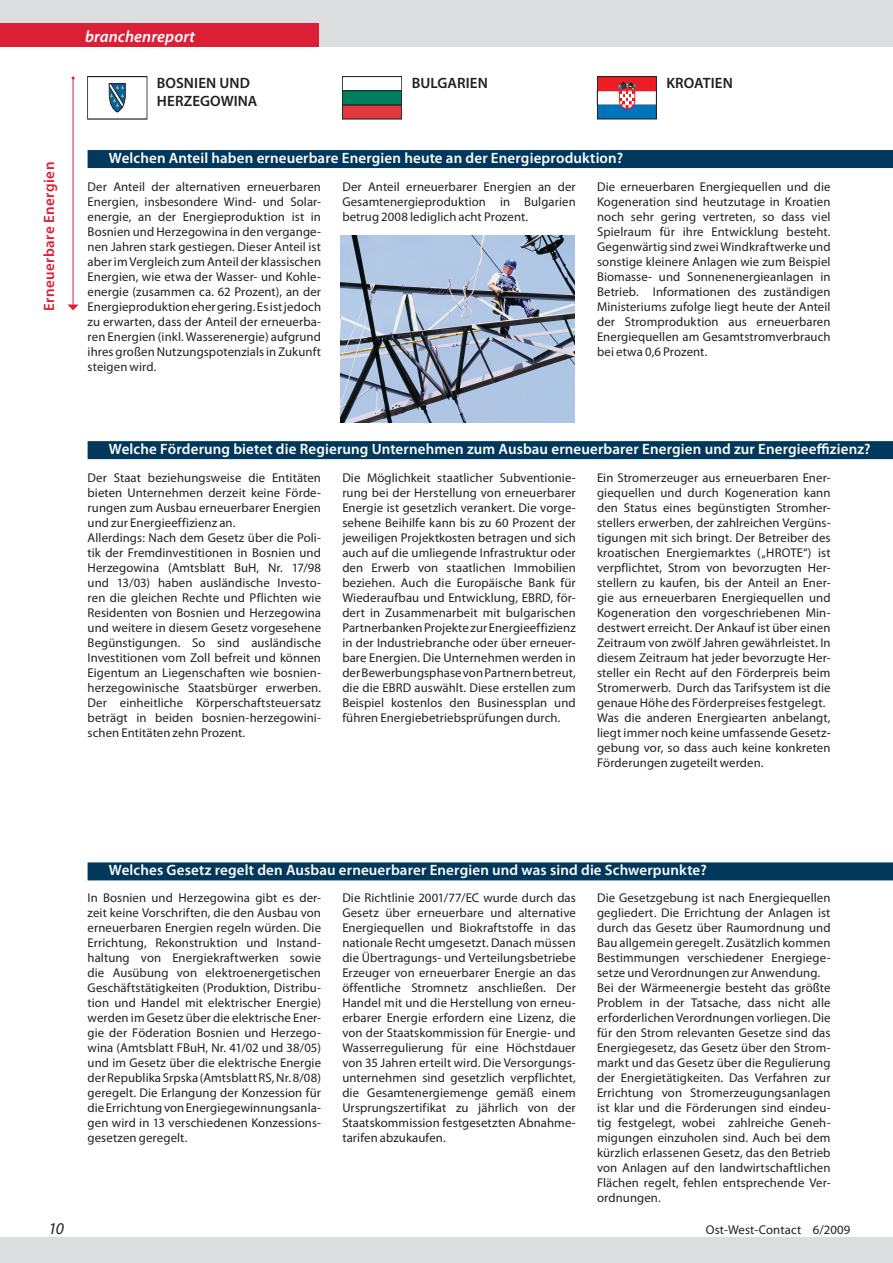
<style>
.page{position:relative;width:893px;height:1263px;background:#fff}
.page>*{position:absolute;margin:0;border:0;box-sizing:border-box;transform-origin:0 0}
.t1{font:italic 600 16.5px "Myriad Pro";letter-spacing:.005em;color:#fff}
.t2{font:italic 16.5px "Myriad Pro";color:#231f20}
.t3{font:600 15px "Myriad Pro";letter-spacing:.01em;color:#fff}
.t4{font:600 15px/18px "Myriad Pro";letter-spacing:.005em;color:#231f20}
.t5{font:600 15px "Myriad Pro";letter-spacing:.03em;color:#da1f37}
.t6{font:12.75px/15px "Myriad Pro";letter-spacing:.01em;color:#231f20;text-align:justify}
</style>
<div class="page">
<div style="left:0;top:0;width:893px;height:47px;background:#dcdddf"></div>
<div style="left:0;top:1237px;width:893px;height:26px;background:#dcdddf"></div>
<div style="left:0;top:23px;width:319px;height:24px;background:#da1f37"></div>
<hr style="left:73px;top:78px;width:1px;height:227px;background:#da1f37">
<svg style="left:68px;top:304px;width:11px;height:6px"></svg>
<svg style="left:109px;top:84px;width:16px;height:28px"></svg>
<div style="left:342px;top:77px;width:60px;height:14px;border:1px solid #231f20"></div>
<div style="left:342px;top:105px;width:60px;height:14px;background:#e1373d"></div>
<div style="left:342px;top:91px;width:60px;height:14px;background:#007f60"></div>
<div style="left:342px;top:91px;width:60px;height:14px;border:1px solid #231f20"></div>
<div style="left:597px;top:105px;width:59px;height:14px;background:#0073bd"></div>
<div style="left:597px;top:77px;width:59px;height:14px;background:#ee1d23"></div>
<svg style="left:617px;top:82px;width:19px;height:28px"></svg>
<div style="left:88px;top:441px;width:805px;height:18px;background:#01385b"></div>
<div style="left:88px;top:150px;width:805px;height:18px;background:#01385b"></div>
<div style="left:88px;top:862px;width:805px;height:18px;background:#01385b"></div>
<img style="left:340px;top:236px;width:234px;height:187px">
<p class="t5" style="left:39px;top:311px;width:151px;rotate:-90deg">Erneuerbare Energien</p>
<p class="t1" style="left:85px;top:26px;width:112px">branchenreport</p>
<p class="t4" style="left:157px;top:73px;width:102px">BOSNIEN UND<br>HERZEGOWINA</p>
<p class="t4" style="left:412px;top:73px;width:78px">BULGARIEN</p>
<p class="t4" style="left:666px;top:73px;width:68px">KROATIEN</p>
<p class="t3" style="left:109px;top:148px;width:516px">Welchen Anteil haben erneuerbare Energien heute an der Energieproduktion?</p>
<p class="t6" style="left:88px;top:179px;width:235px">Der Anteil der alternativen erneuerbaren Energien, insbesondere Wind- und Solar&shy;energie, an der Energieproduktion ist in Bosnien und Herzegowina in den vergange&shy;nen Jahren stark gestiegen. Dieser Anteil ist aber im Vergleich zum Anteil der klassischen Energien, wie etwa der Wasser- und Kohle&shy;energie (zusammen ca. 62 Prozent), an der Energieproduktion eher gering. Es ist jedoch zu erwarten, dass der Anteil der erneuerba&shy;ren Energien (inkl. Wasserenergie) aufgrund ihres großen Nutzungspotenzials in Zukunft steigen wird.</p>
<p class="t6" style="left:342px;top:179px;width:235px">Der Anteil erneuerbarer Energien an der Gesamtenergieproduktion in Bulgarien betrug 2008 lediglich acht Prozent.</p>
<p class="t6" style="left:597px;top:179px;width:235px">Die erneuerbaren Energiequellen und die Kogeneration sind heutzutage in Kroatien noch sehr gering vertreten, so dass viel Spielraum für ihre Entwicklung besteht.<br>Gegenwärtig sind zwei Windkraftwerke und sonstige kleinere Anlagen wie zum Beispiel Biomasse- und Sonnenenergieanlagen in Betrieb. Informationen des zuständigen Ministeriums zufolge liegt heute der Anteil der Stromproduktion aus erneuerbaren Energiequellen am Gesamtstromverbrauch bei etwa 0,6 Prozent.</p>
<p class="t3" style="left:109px;top:439px;width:763px">Welche Förderung bietet die Regierung Unternehmen zum Ausbau erneuerbarer Energien und zur Energieeffizienz?</p>
<p class="t6" style="left:88px;top:470px;width:235px;text-align:left">Der Staat beziehungsweise die Entitäten bieten Unternehmen derzeit keine Förde&shy;rungen zum Ausbau erneuerbarer Energien und zur Energieeffizienz an.<br>Allerdings: Nach dem Gesetz über die Poli&shy;tik der Fremdinvestitionen in Bosnien und Herzegowina (Amtsblatt BuH, Nr. 17/98 und 13/03) haben ausländische Investo&shy;ren die gleichen Rechte und Pflichten wie Residenten von Bosnien und Herzegowina und weitere in diesem Gesetz vorgesehene Begünstigungen. So sind ausländische Investitionen vom Zoll befreit und können Eigentum an Liegenschaften wie bosnien&shy;herzegowinische Staatsbürger erwerben.<br>Der einheitliche Körperschaftsteuersatz beträgt in beiden bosnien-herzegowini&shy;schen Entitäten zehn Prozent.</p>
<p class="t6" style="left:342px;top:470px;width:235px">Die Möglichkeit staatlicher Subventionie&shy;rung bei der Herstellung von erneuerbarer Energie ist gesetzlich verankert. Die vorge&shy;sehene Beihilfe kann bis zu 60 Prozent der jeweiligen Projektkosten betragen und sich auch auf die umliegende Infrastruktur oder den Erwerb von staatlichen Immobilien beziehen. Auch die Europäische Bank für Wiederaufbau und Entwicklung, EBRD, för&shy;dert in Zusammenarbeit mit bulgarischen Partnerbanken Projekte zur Energieeffizienz in der Industriebranche oder über erneuer&shy;bare Energien. Die Unternehmen werden in der Bewerbungsphase von Partnern betreut, die die EBRD auswählt. Diese erstellen zum Beispiel kostenlos den Businessplan und führen Energiebetriebsprüfungen durch.</p>
<p class="t6" style="left:597px;top:470px;width:235px;text-align:left">Ein Stromerzeuger aus erneuerbaren Ener&shy;giequellen und durch Kogeneration kann den Status eines begünstigten Stromher&shy;stellers erwerben, der zahlreichen Vergüns&shy;tigungen mit sich bringt. Der Betreiber des kroatischen Energiemarktes („HROTE“) ist verpflichtet, Strom von bevorzugten Her&shy;stellern zu kaufen, bis der Anteil an Ener&shy;gie aus erneuerbaren Energiequellen und Kogeneration den vorgeschriebenen Min&shy;destwert erreicht. Der Ankauf ist über einen Zeitraum von zwölf Jahren gewährleistet. In diesem Zeitraum hat jeder bevorzugte Her&shy;steller ein Recht auf den Förderpreis beim Stromerwerb. Durch das Tarifsystem ist die genaue Höhe des Förderpreises festgelegt.<br>Was die anderen Energiearten anbelangt, liegt immer noch keine umfassende Gesetz&shy;gebung vor, so dass auch keine konkreten Förderungen zugeteilt werden.</p>
<p class="t2" style="left:48px;top:1219px;width:17px">10</p>
<p class="t3" style="left:109px;top:861px;width:599px">Welches Gesetz regelt den Ausbau erneuerbarer Energien und was sind die Schwerpunkte?</p>
<p class="t6" style="left:88px;top:890px;width:235px">In Bosnien und Herzegowina gibt es der&shy;zeit keine Vorschriften, die den Ausbau von erneuerbaren Energien regeln würden. Die Errichtung, Rekonstruktion und Instand&shy;haltung von Energiekraftwerken sowie die Ausübung von elektroenergetischen Geschäftstätigkeiten (Produktion, Distribu&shy;tion und Handel mit elektrischer Energie) werden im Gesetz über die elektrische Ener&shy;gie der Föderation Bosnien und Herzego&shy;wina (Amtsblatt FBuH, Nr. 41/02 und 38/05) und im Gesetz über die elektrische Energie der Republika Srpska (Amtsblatt RS, Nr. 8/08) geregelt. Die Erlangung der Konzession für die Errichtung von Energiegewinnungsanla&shy;gen wird in 13 verschiedenen Konzessions&shy;gesetzen geregelt.</p>
<p class="t6" style="left:342px;top:890px;width:235px">Die Richtlinie 2001/77/EC wurde durch das Gesetz über erneuerbare und alternative Energiequellen und Biokraftstoffe in das nationale Recht umgesetzt. Danach müssen die Übertragungs- und Verteilungsbetriebe Erzeuger von erneuerbarer Energie an das öffentliche Stromnetz anschließen. Der Handel mit und die Herstellung von erneu&shy;erbarer Energie erfordern eine Lizenz, die von der Staatskommission für Energie- und Wasserregulierung für eine Höchstdauer von 35 Jahren erteilt wird. Die Versorgungs&shy;unternehmen sind gesetzlich verpflichtet, die Gesamtenergiemenge gemäß einem Ursprungszertifikat zu jährlich von der Staatskommission festgesetzten Abnahme&shy;tarifen abzukaufen.</p>
<p class="t6" style="left:597px;top:890px;width:235px;text-align:left">Die Gesetzgebung ist nach Energiequellen gegliedert. Die Errichtung der Anlagen ist durch das Gesetz über Raumordnung und Bau allgemein geregelt. Zusätzlich kommen Bestimmungen verschiedener Energiege&shy;setze und Verordnungen zur Anwendung.<br>Bei der Wärmeenergie besteht das größte Problem in der Tatsache, dass nicht alle erforderlichen Verordnungen vorliegen. Die für den Strom relevanten Gesetze sind das Energiegesetz, das Gesetz über den Strom&shy;markt und das Gesetz über die Regulierung der Energietätigkeiten. Das Verfahren zur Errichtung von Stromerzeugungsanlagen ist klar und die Förderungen sind eindeu&shy;tig festgelegt, wobei zahlreiche Geneh&shy;migungen einzuholen sind. Auch bei dem kürzlich erlassenen Gesetz, das den Betrieb von Anlagen auf den landwirtschaftlichen Flächen regelt, fehlen entsprechende Ver&shy;ordnungen.</p>
<p class="t6" style="left:706px;top:1222px;width:146px">Ost-West-Contact 6/2009</p>
</div>
